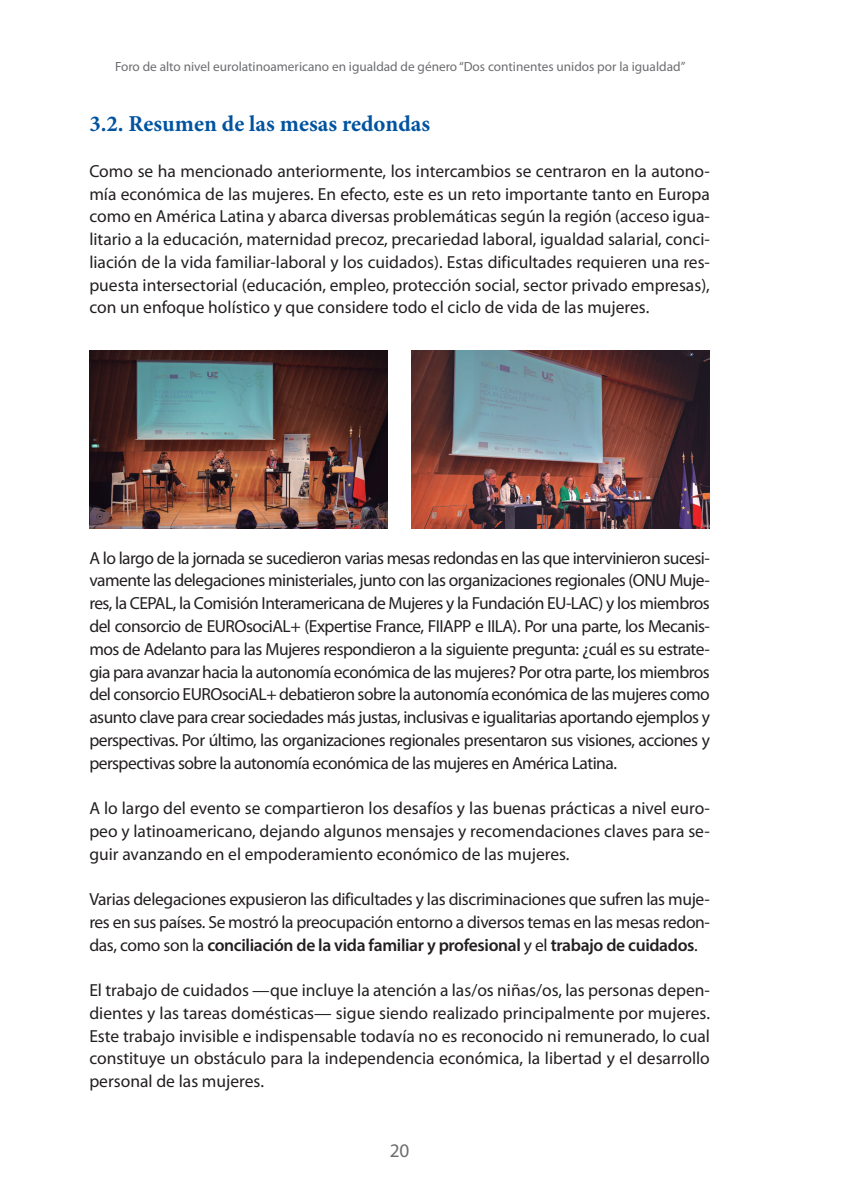
<style>
.page{position:relative;width:844px;height:1191px;background:#fff}
.page>*{position:absolute;margin:0;border:0;box-sizing:border-box;transform-origin:0 0}
.ladillo_1{font:700 22.75px "Minion Pro";color:#0153a0}
.t1{font:19.25px "Myriad Pro";color:#6c6d70}
.cuerpo_de_texto{font:17.5px/22.8px "Myriad Pro";color:#231f20;text-align:justify}
.t2{font:13.3px "Myriad Pro";color:#6c6d70}
.s1{font-weight:600}
</style>
<div class="page">
<img style="left:89px;top:350px;width:298px;height:179px">
<img style="left:411px;top:350px;width:297px;height:179px">
<p class="t2" style="left:115px;top:59px;width:571px">Foro de alto nivel eurolatinoamericano en igualdad de género “Dos continentes unidos por la igualdad”</p>
<p class="ladillo_1" style="left:89px;top:108px;width:342px">3.2. Resumen de las mesas redondas</p>
<p class="cuerpo_de_texto" style="left:89px;top:159px;width:622px">Como se ha mencionado anteriormente, los intercambios se centraron en la autono&shy;mía económica de las mujeres. En efecto, este es un reto importante tanto en Europa como en América Latina y abarca diversas problemáticas según la región (acceso igua&shy;litario a la educación, maternidad precoz, precariedad laboral, igualdad salarial, conci&shy;liación de la vida familiar-laboral y los cuidados). Estas dificultades requieren una res&shy;puesta intersectorial (educación, empleo, protección social, sector privado empresas), con un enfoque holístico y que considere todo el ciclo de vida de las mujeres.</p>
<p class="cuerpo_de_texto" style="left:89px;top:546px;width:622px">A lo largo de la jornada se sucedieron varias mesas redondas en las que intervinieron sucesi&shy;vamente las delegaciones ministeriales, junto con las organizaciones regionales (ONU Muje&shy;res, la CEPAL, la Comisión Interamericana de Mujeres y la Fundación EU-LAC) y los miembros del consorcio de EUROsociAL+ (Expertise France, FIIAPP e IILA). Por una parte, los Mecanis&shy;mos de Adelanto para las Mujeres respondieron a la siguiente pregunta: ¿cuál es su estrate&shy;gia para avanzar hacia la autonomía económica de las mujeres? Por otra parte, los miembros del consorcio EUROsociAL+ debatieron sobre la autonomía económica de las mujeres como asunto clave para crear sociedades más justas, inclusivas e igualitarias aportando ejemplos y perspectivas. Por último, las organizaciones regionales presentaron sus visiones, acciones y perspectivas sobre la autonomía económica de las mujeres en América Latina.</p>
<p class="cuerpo_de_texto" style="left:89px;top:796px;width:622px">A lo largo del evento se compartieron los desafíos y las buenas prácticas a nivel euro&shy;peo y latinoamericano, dejando algunos mensajes y recomendaciones claves para se&shy;guir avanzando en el empoderamiento económico de las mujeres.</p>
<p class="cuerpo_de_texto" style="left:89px;top:887px;width:622px">Varias delegaciones expusieron las dificultades y las discriminaciones que sufren las muje&shy;res en sus países. Se mostró la preocupación entorno a diversos temas en las mesas redon&shy;das, como son la <span class="s1">conciliación de la vida familiar y profesional</span> y el <span class="s1">trabajo de cuidados</span>.</p>
<p class="cuerpo_de_texto" style="left:89px;top:978px;width:622px">El trabajo de cuidados —que incluye la atención a las/os niñas/os, las personas depen&shy;dientes y las tareas domésticas— sigue siendo realizado principalmente por mujeres.<br>Este trabajo invisible e indispensable todavía no es reconocido ni remunerado, lo cual constituye un obstáculo para la independencia económica, la libertad y el desarrollo personal de las mujeres.</p>
<p class="t1" style="left:389px;top:1138px;width:21px">20</p>
</div>
